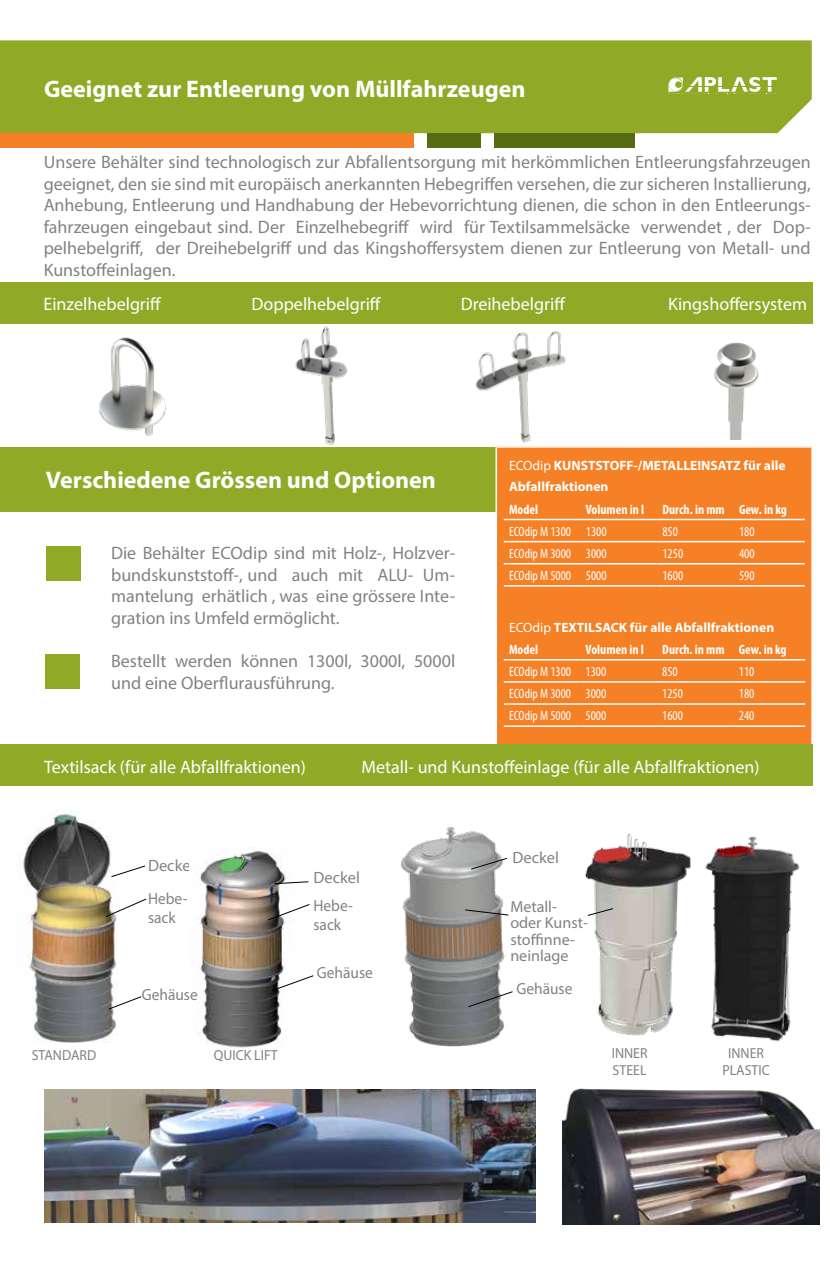
<style>
.page{position:relative;width:830px;height:1263px;background:#fff}
.page>*{position:absolute;margin:0;border:0;box-sizing:border-box;transform-origin:0 0}
.t1{font:700 24px "Myriad Pro";color:#fff}
.t2{font:18px/21.6px "Myriad Pro";color:#808285;text-align:justify}
.t3{font:18px "Myriad Pro";color:#fff}
.t4{font:16.35px "Myriad Pro";color:#808285}
.t5{font:16.2px/19.4px "Myriad Pro";color:#808285;scale:.95 1}
.t6{font:16.05px/16.4px "Myriad Pro";color:#808285}
.t7{font:14.55px/17.4px "Myriad Pro";color:#808285;scale:.95 1}
.t8{font:condensed 13.5px "Myriad Pro";color:#fff}
.t9{font:700 13.5px/21.6px "Myriad Pro";color:#fff}
.t10{font:700 condensed 13.5px "Myriad Pro";color:#fff}
.s1{font-weight:400}
.s2{font-stretch:condensed}
</style>
<div class="page">
<div style="left:0;top:447px;width:809px;height:65px;background:#90aa28"></div>
<div style="left:0;top:40px;width:811px;height:93px;background:#90aa28"></div>
<div style="left:0;top:133px;width:413px;height:15px;background:#f58025"></div>
<div style="left:493px;top:133px;width:140px;height:15px;background:#566c11"></div>
<div style="left:427px;top:133px;width:53px;height:15px;background:#566c11"></div>
<svg style="left:668px;top:77px;width:108px;height:15px"></svg>
<div style="left:46px;top:546px;width:34px;height:34px;background:#90aa28"></div>
<div style="left:45px;top:655px;width:34px;height:34px;background:#90aa28"></div>
<div style="left:496px;top:447px;width:315px;height:308px;background:#f58025"></div>
<hr style="left:495px;top:446px;width:317px;height:2px;background:#fff">
<hr style="left:495px;top:448px;width:2px;height:306px;background:#fff">
<hr style="left:503px;top:519px;width:76px;height:1px;background:#fff">
<hr style="left:579px;top:519px;width:77px;height:1px;background:#fff">
<hr style="left:656px;top:519px;width:76px;height:1px;background:#fff">
<hr style="left:732px;top:519px;width:72px;height:1px;background:#fff">
<hr style="left:503px;top:541px;width:76px;height:1px;background:#fff">
<hr style="left:579px;top:541px;width:77px;height:1px;background:#fff">
<hr style="left:656px;top:541px;width:76px;height:1px;background:#fff">
<hr style="left:732px;top:541px;width:72px;height:1px;background:#fff">
<hr style="left:503px;top:563px;width:76px;height:1px;background:#fff">
<hr style="left:579px;top:563px;width:77px;height:1px;background:#fff">
<hr style="left:656px;top:563px;width:76px;height:1px;background:#fff">
<hr style="left:732px;top:563px;width:72px;height:1px;background:#fff">
<hr style="left:503px;top:585px;width:76px;height:2px;background:#fff">
<hr style="left:579px;top:585px;width:77px;height:2px;background:#fff">
<hr style="left:656px;top:585px;width:76px;height:2px;background:#fff">
<hr style="left:732px;top:585px;width:72px;height:2px;background:#fff">
<hr style="left:503px;top:659px;width:76px;height:1px;background:#fff">
<hr style="left:579px;top:659px;width:77px;height:1px;background:#fff">
<hr style="left:656px;top:659px;width:76px;height:1px;background:#fff">
<hr style="left:732px;top:659px;width:72px;height:1px;background:#fff">
<hr style="left:503px;top:681px;width:76px;height:2px;background:#fff">
<hr style="left:579px;top:681px;width:77px;height:2px;background:#fff">
<hr style="left:656px;top:681px;width:76px;height:2px;background:#fff">
<hr style="left:732px;top:681px;width:72px;height:2px;background:#fff">
<hr style="left:503px;top:703px;width:76px;height:2px;background:#fff">
<hr style="left:579px;top:703px;width:77px;height:2px;background:#fff">
<hr style="left:656px;top:703px;width:76px;height:2px;background:#fff">
<hr style="left:732px;top:703px;width:72px;height:2px;background:#fff">
<hr style="left:503px;top:725px;width:76px;height:2px;background:#fff">
<hr style="left:579px;top:725px;width:77px;height:2px;background:#fff">
<hr style="left:656px;top:725px;width:76px;height:2px;background:#fff">
<hr style="left:732px;top:725px;width:72px;height:2px;background:#fff">
<div style="left:0;top:282px;width:811px;height:42px;background:#90aa28"></div>
<img style="left:44px;top:1089px;width:491px;height:134px">
<img style="left:562px;top:1088px;width:256px;height:136px">
<div style="left:0;top:745px;width:811px;height:41px;background:#90aa28"></div>
<img style="left:99px;top:337px;width:67px;height:99px">
<img style="left:295px;top:326px;width:52px;height:119px">
<img style="left:475px;top:331px;width:91px;height:112px">
<img style="left:714px;top:342px;width:45px;height:97px">
<img style="left:18px;top:811px;width:99px;height:231px">
<svg style="left:110px;top:865px;width:35px;height:12px"></svg>
<svg style="left:105px;top:898px;width:42px;height:20px"></svg>
<svg style="left:108px;top:996px;width:34px;height:14px"></svg>
<img style="left:197px;top:847px;width:88px;height:201px">
<svg style="left:267px;top:901px;width:43px;height:22px"></svg>
<svg style="left:271px;top:975px;width:43px;height:16px"></svg>
<svg style="left:273px;top:877px;width:36px;height:11px"></svg>
<img style="left:584px;top:833px;width:107px;height:203px">
<img style="left:400px;top:827px;width:105px;height:220px">
<svg style="left:470px;top:857px;width:37px;height:13px"></svg>
<svg style="left:464px;top:909px;width:45px;height:7px"></svg>
<svg style="left:467px;top:991px;width:46px;height:17px"></svg>
<svg style="left:586px;top:908px;width:27px;height:8px"></svg>
<img style="left:705px;top:836px;width:95px;height:206px">
<h1 class="t1" style="left:44px;top:73px;width:482px">Geeignet zur Entleerung von Müllfahrzeugen</h1>
<p class="t2" style="left:44px;top:151px;width:768px">Unsere Behälter sind technologisch zur Abfallentsorgung mit herkömmlichen Entleerungsfahrzeugen geeignet, den sie sind mit europäisch anerkannten Hebegriffen versehen, die zur sicheren Installierung, Anhebung, Entleerung und Handhabung der Hebevorrichtung dienen, die schon in den Entleerungs&shy;fahrzeugen eingebaut sind. Der Einzelhebegriff wird für Textilsammelsäcke verwendet , der Dop&shy;pelhebelgriff, der Dreihebelgriff und das Kingshoffersystem dienen zur Entleerung von Metall- und Kunstoffeinlagen.</p>
<p class="t3" style="left:43px;top:292px;width:119px">Einzelhebelgriff</p>
<p class="t3" style="left:251px;top:292px;width:131px">Doppelhebelgriff</p>
<p class="t3" style="left:460px;top:292px;width:106px">Dreihebelgriff</p>
<p class="t3" style="left:667px;top:292px;width:140px">Kingshoffersystem</p>
<h1 class="t1" style="left:46px;top:464px;width:391px">Verschiedene Grössen und Optionen</h1>
<p class="t2" style="left:111px;top:542px;width:345px">Die Behälter ECOdip sind mit Holz-, Holzver&shy;bundskunststoff-, und auch mit ALU- Um&shy;mantelung erhätlich , was eine grössere Inte&shy;gration ins Umfeld ermöglicht.</p>
<p class="t2" style="left:111px;top:650px;width:345px">Bestellt werden können 1300l, 3000l, 5000l und eine Oberflurausführung.</p>
<p class="t9" style="left:509px;top:454px;width:278px"><span class="s1">ECOdip</span> KUNSTSTOFF-/METALLEINSATZ für alle<br>Abfallfraktionen</p>
<p class="t10" style="left:508px;top:501px;width:31px">Model</p>
<p class="t10" style="left:585px;top:501px;width:60px">Volumen in l</p>
<p class="t10" style="left:662px;top:501px;width:126px">Durch. in mm Gew. in kg</p>
<p class="t8" style="left:508px;top:523px;width:99px">ECOdip M 1300 1300</p>
<p class="t8" style="left:662px;top:523px;width:17px">850</p>
<p class="t8" style="left:738px;top:523px;width:17px">180</p>
<p class="t8" style="left:508px;top:545px;width:99px">ECOdip M 3000 3000</p>
<p class="t8" style="left:662px;top:545px;width:22px">1250</p>
<p class="t8" style="left:738px;top:545px;width:17px">400</p>
<p class="t8" style="left:508px;top:567px;width:99px">ECOdip M 5000 5000</p>
<p class="t8" style="left:662px;top:567px;width:22px">1600</p>
<p class="t8" style="left:738px;top:567px;width:17px">590</p>
<p class="t9" style="left:509px;top:615px;width:266px;line-height:22.2px"><span class="s1">ECOdip</span> TEXTILSACK für alle Abfallfraktionen<br><span class="s2">Model</span></p>
<p class="t10" style="left:585px;top:641px;width:60px">Volumen in l</p>
<p class="t10" style="left:662px;top:641px;width:126px">Durch. in mm Gew. in kg</p>
<p class="t8" style="left:509px;top:663px;width:99px">ECOdip M 1300 1300</p>
<p class="t8" style="left:662px;top:663px;width:17px">850</p>
<p class="t8" style="left:738px;top:663px;width:17px">110</p>
<p class="t8" style="left:509px;top:685px;width:99px">ECOdip M 3000 3000</p>
<p class="t8" style="left:662px;top:685px;width:22px">1250</p>
<p class="t8" style="left:738px;top:685px;width:17px">180</p>
<p class="t8" style="left:509px;top:707px;width:99px">ECOdip M 5000 5000</p>
<p class="t8" style="left:662px;top:707px;width:22px">1600</p>
<p class="t8" style="left:738px;top:707px;width:17px">240</p>
<p class="t3" style="left:44px;top:755px;width:263px">Textilsack (für alle Abfallfraktionen)</p>
<p class="t3" style="left:361px;top:755px;width:399px">Metall- und Kunstoffeinlage (für alle Abfallfraktionen)</p>
<p class="t4" style="left:148px;top:855px;width:48px">Deckel</p>
<p class="t5" style="left:148px;top:888px;width:43px">Hebe&shy;sack</p>
<p class="t5" style="left:142px;top:984px;width:60px">Gehäuse</p>
<p class="t7" style="left:32px;top:1046px;width:69px">STANDARD</p>
<p class="t7" style="left:214px;top:1046px;width:69px">QUICK LIFT</p>
<p class="t4" style="left:313px;top:867px;width:48px">Deckel</p>
<p class="t5" style="left:313px;top:895px;width:43px">Hebe&shy;sack</p>
<p class="t5" style="left:316px;top:962px;width:60px">Gehäuse</p>
<p class="t4" style="left:512px;top:847px;width:48px">Deckel</p>
<p class="t6" style="left:510px;top:898px;width:79px">Metall&shy;oder Kunst&shy;stoffinne&shy;neinlage</p>
<p class="t5" style="left:516px;top:979px;width:60px">Gehäuse</p>
<p class="t7" style="left:611px;top:1044px;width:39px">INNER<br>STEEL</p>
<p class="t7" style="left:722px;top:1044px;width:51px;text-align:center">INNER<br>PLASTIC</p>
</div>
